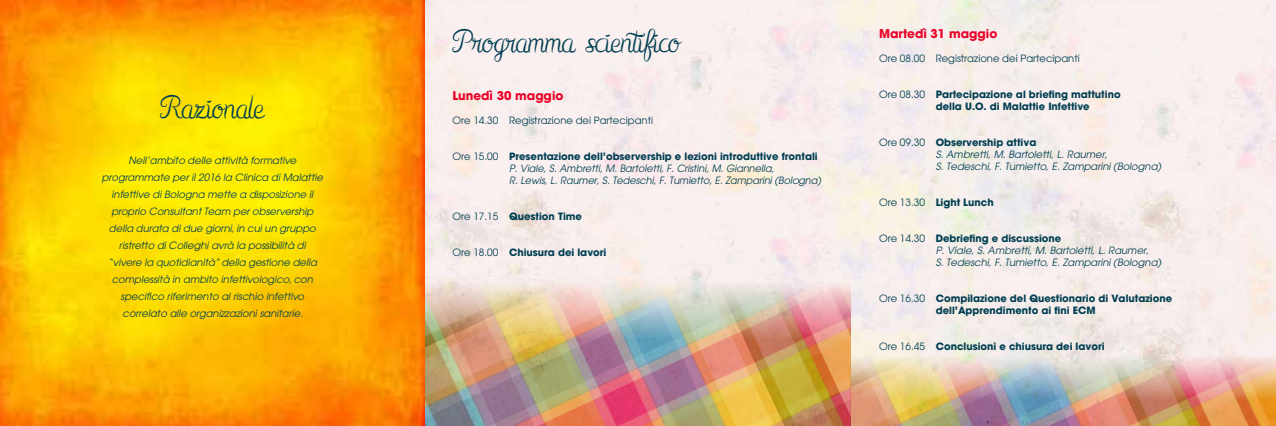
<style>
.page{position:relative;width:1276px;height:426px;background:#fff}
.page>*{position:absolute;margin:0;border:0;box-sizing:border-box;transform-origin:0 0}
.t1{font:39px "Kurnia";letter-spacing:-.01em;color:#003e52}
.t2{font:700 12px "Avant Garde";color:#eb0029}
.t3{font:italic 10px/17px "Avant Garde";color:#003e52}
.t4{font:700 10px/12px "Avant Garde";color:#003e52}
.t5{font:10px "Avant Garde";color:#003e52}
.s1{font-style:normal}
.s2{font-weight:700;font-style:normal}
.s3{font-weight:400}
</style>
<div class="page">
<img style="left:0;top:0;width:425px;height:425px">
<img style="left:425px;top:278px;width:425px;height:147px">
<img style="left:850px;top:287px;width:426px;height:138px">
<h1 class="t1" style="left:160px;top:93px;width:106px">Razionale</h1>
<p class="t3" style="left:102px;top:151px;width:223px;text-align:center">Nell’ambito delle attività formative programmate per il 2016 la Clinica di Malattie infettive di Bologna mette a disposizione il proprio Consultant Team per observership della durata di due giorni, in cui un gruppo ristretto di Colleghi avrà la possibilità di “vivere la quotidianità” della gestione della complessità in ambito infettivologico, con specifico riferimento al rischio infettivo correlato alle organizzazioni sanitarie.</p>
<h1 class="t1" style="left:452px;top:28px;width:230px">Programma scientifico</h1>
<p class="t2" style="left:452px;top:87px;width:113px">Lunedì 30 maggio</p>
<p class="t5" style="left:452px;top:114px;width:202px">Ore 14.30 Registrazione dei Partecipanti</p>
<p class="t3" style="left:509px;top:150px;width:313px;line-height:12px;text-indent:-57px"><span class="s1">Ore 15.00</span> <span class="s2">Presentazione dell’observership e lezioni introduttive frontali<br></span>P. Viale, S. Ambretti, M. Bartoletti, F. Cristini, M. Giannella,<br>R. Lewis, L. Raumer, S. Tedeschi, F. Tumietto, E. Zamparini (Bologna)</p>
<p class="t4" style="left:452px;top:210px;width:131px"><span class="s3">Ore 17.15</span> Question Time</p>
<p class="t4" style="left:452px;top:246px;width:155px"><span class="s3">Ore 18.00</span> Chiusura dei lavori</p>
<p class="t2" style="left:879px;top:26px;width:120px">Martedì 31 maggio</p>
<p class="t5" style="left:879px;top:52px;width:202px">Ore 08.00 Registrazione dei Partecipanti</p>
<p class="t4" style="left:935px;top:88px;width:186px;text-indent:-57px"><span class="s3">Ore 08.30</span> Partecipazione al briefing mattutino della U.O. di Malattie Infettive</p>
<p class="t3" style="left:935px;top:136px;width:227px;line-height:12px;text-indent:-57px"><span class="s1">Ore 09.30</span> <span class="s2">Observership attiva<br></span>S. Ambretti, M. Bartoletti, L. Raumer,<br>S. Tedeschi, F. Tumietto, E. Zamparini (Bologna)</p>
<p class="t4" style="left:879px;top:196px;width:116px"><span class="s3">Ore 13.30</span> Light Lunch</p>
<p class="t3" style="left:935px;top:232px;width:227px;line-height:12px;text-indent:-57px"><span class="s1">Ore 14.30</span> <span class="s2">Debriefing e discussione<br></span>P. Viale, S. Ambretti, M. Bartoletti, L. Raumer,<br>S. Tedeschi, F. Tumietto, E. Zamparini (Bologna)</p>
<p class="t4" style="left:935px;top:292px;width:238px;text-indent:-57px"><span class="s3">Ore 16.30</span> Compilazione del Questionario di Valutazione dell’Apprendimento ai fini ECM</p>
<p class="t4" style="left:879px;top:340px;width:227px"><span class="s3">Ore 16.45</span> Conclusioni e chiusura dei lavori</p>
</div>
